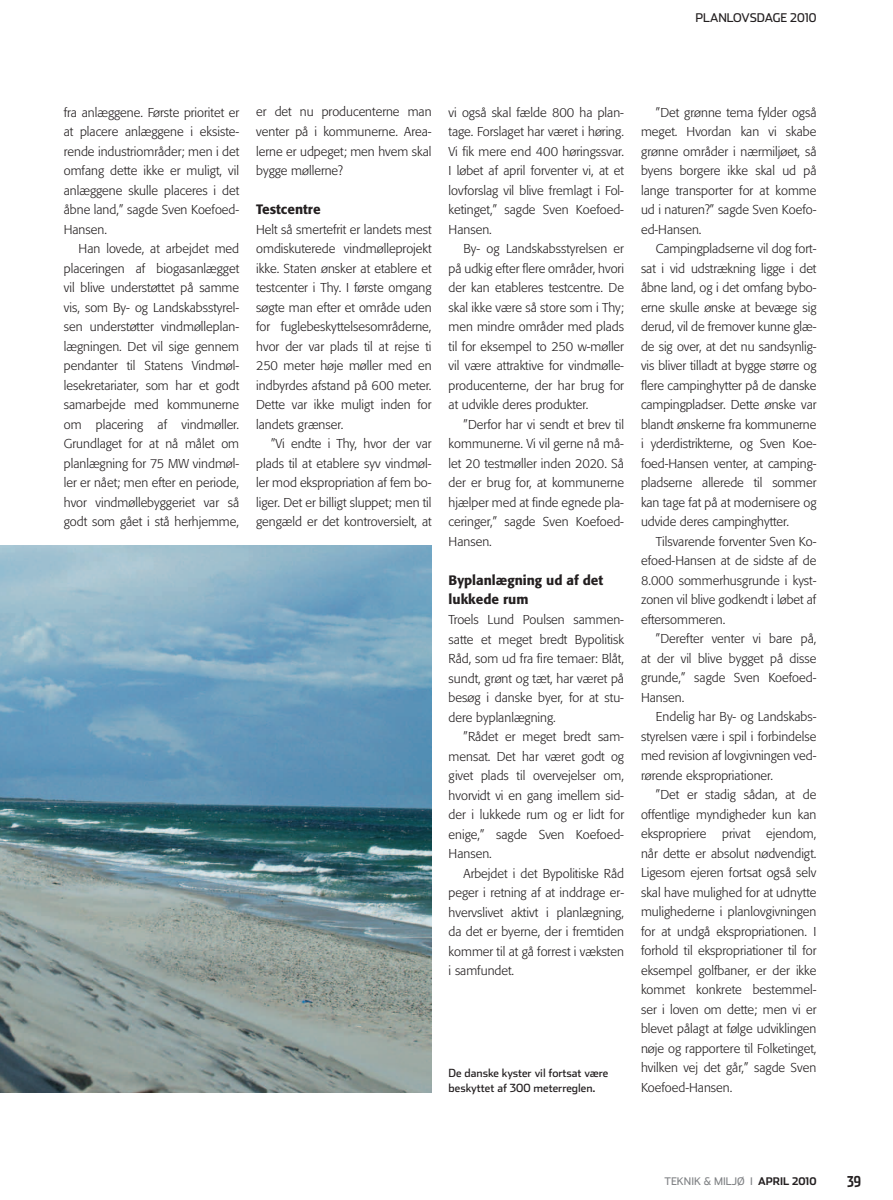
<style>
.page{position:relative;width:893px;height:1200px;background:#fff}
.page>*{position:absolute;margin:0;border:0;box-sizing:border-box;transform-origin:0 0}
.t1{font:700 15px "Stainless Comp";color:#231f20}
.t2{font:500 13.5px/19.5px "Formata";color:#231f20}
.t3{font:300 12.75px/19.5px "Formata";color:#231f20;text-align:justify}
.t4{font:12px "Stainless";color:#231f20}
.t5{font:11.25px/15px "Stainless";color:#231f20}
.t6{font:10.5px "Stainless";color:#808285}
.s1{font-weight:700;color:#231f20}
</style>
<div class="page">
<img style="left:0;top:546px;width:432px;height:546px">
<p class="t4" style="left:696px;top:11px;width:122px">PLANLOVSDAGE 2010</p>
<p class="t3" style="left:64px;top:102px;width:177px">fra anlæggene. Første prioritet er at placere anlæggene i eksiste&shy;rende industriområder; men i det omfang dette ikke er muligt, vil anlæggene skulle placeres i det åbne land,” sagde Sven Koefoed-Hansen.</p>
<p class="t3" style="left:64px;top:239px;width:177px;text-indent:15px">Han lovede, at arbejdet med placeringen af biogasanlægget vil blive understøttet på samme vis, som By- og Landskabsstyrel&shy;sen understøtter vindmølleplan&shy;lægningen. Det vil sige gennem pendanter til Statens Vindmøl&shy;lesekretariater, som har et godt samarbejde med kommunerne om placering af vindmøller.<br>Grundlaget for at nå målet om planlægning for 75 MW vindmøl&shy;ler er nået; men efter en periode, hvor vindmøllebyggeriet var så godt som gået i stå herhjemme,</p>
<p class="t3" style="left:256px;top:102px;width:177px">er det nu producenterne man venter på i kommunerne. Area&shy;lerne er udpeget; men hvem skal bygge møllerne?</p>
<p class="t2" style="left:256px;top:199px;width:66px">Testcentre</p>
<p class="t3" style="left:256px;top:219px;width:177px">Helt så smertefrit er landets mest omdiskuterede vindmølleprojekt ikke. Staten ønsker at etablere et testcenter i Thy. I første omgang søgte man efter et område uden for fuglebeskyttelsesområderne, hvor der var plads til at rejse ti 250 meter høje møller med en indbyrdes afstand på 600 meter.<br>Dette var ikke muligt inden for landets grænser.</p>
<p class="t3" style="left:256px;top:434px;width:177px;text-indent:15px">”Vi endte i Thy, hvor der var plads til at etablere syv vindmøl&shy;ler mod ekspropriation af fem bo&shy;liger. Det er billigt sluppet; men til gengæld er det kontroversielt, at</p>
<p class="t3" style="left:449px;top:102px;width:177px">vi også skal fælde 800 ha plan&shy;tage. Forslaget har været i høring.<br>Vi fik mere end 400 høringssvar.<br>I løbet af april forventer vi, at et lovforslag vil blive fremlagt i Fol&shy;ketinget,” sagde Sven Koefoed-Hansen.</p>
<p class="t3" style="left:449px;top:239px;width:177px;text-indent:15px">By- og Landskabsstyrelsen er på udkig efter flere områder, hvori der kan etableres testcentre. De skal ikke være så store som i Thy; men mindre områder med plads til for eksempel to 250 w-møller vil være attraktive for vindmølle&shy;producenterne, der har brug for at udvikle deres produkter.</p>
<p class="t3" style="left:449px;top:414px;width:177px;text-indent:15px">”Derfor har vi sendt et brev til kommunerne. Vi vil gerne nå må&shy;let 20 testmøller inden 2020. Så der er brug for, at kommunerne hjælper med at finde egnede pla&shy;ceringer,” sagde Sven Koefoed-Hansen.</p>
<p class="t2" style="left:449px;top:570px;width:156px">Byplanlægning ud af det lukkede rum</p>
<p class="t3" style="left:449px;top:609px;width:177px">Troels Lund Poulsen sammen&shy;satte et meget bredt Bypolitisk Råd, som ud fra fire temaer: Blåt, sundt, grønt og tæt, har været på besøg i danske byer, for at stu&shy;dere byplanlægning.</p>
<p class="t3" style="left:449px;top:726px;width:177px;text-indent:15px">”Rådet er meget bredt sam&shy;mensat. Det har været godt og givet plads til overvejelser om, hvorvidt vi en gang imellem sid&shy;der i lukkede rum og er lidt for enige,” sagde Sven Koefoed-Hansen.</p>
<p class="t3" style="left:449px;top:863px;width:177px;text-indent:15px">Arbejdet i det Bypolitiske Råd peger i retning af at inddrage er&shy;hvervslivet aktivt i planlægning, da det er byerne, der i fremtiden kommer til at gå forrest i væksten i samfundet.</p>
<p class="t5" style="left:449px;top:1065px;width:161px">De danske kyster vil fortsat være beskyttet af 300 meterreglen.</p>
<p class="t3" style="left:641px;top:102px;width:177px;text-indent:15px">”Det grønne tema fylder også meget. Hvordan kan vi skabe grønne områder i nærmiljøet, så byens borgere ikke skal ud på lange transporter for at komme ud i naturen?” sagde Sven Koefo&shy;ed-Hansen.</p>
<p class="t3" style="left:641px;top:239px;width:177px;text-indent:15px">Campingpladserne vil dog fort&shy;sat i vid udstrækning ligge i det åbne land, og i det omfang bybo&shy;erne skulle ønske at bevæge sig derud, vil de fremover kunne glæ&shy;de sig over, at det nu sandsynlig&shy;vis bliver tilladt at bygge større og flere campinghytter på de danske campingpladser. Dette ønske var blandt ønskerne fra kommunerne i yderdistrikterne, og Sven Koe&shy;foed-Hansen venter, at camping&shy;pladserne allerede til sommer kan tage fat på at modernisere og udvide deres campinghytter.</p>
<p class="t3" style="left:641px;top:531px;width:177px;text-indent:15px">Tilsvarende forventer Sven Ko&shy;efoed-Hansen at de sidste af de 8.000 sommerhusgrunde i kyst&shy;zonen vil blive godkendt i løbet af eftersommeren.</p>
<p class="t3" style="left:641px;top:629px;width:177px;text-indent:15px">”Derefter venter vi bare på, at der vil blive bygget på disse grunde,” sagde Sven Koefoed-Hansen.</p>
<p class="t3" style="left:641px;top:707px;width:177px;text-indent:15px">Endelig har By- og Landskabs&shy;styrelsen være i spil i forbindelse med revision af lovgivningen ved&shy;rørende ekspropriationer.</p>
<p class="t3" style="left:641px;top:785px;width:177px;text-indent:15px">”Det er stadig sådan, at de offentlige myndigheder kun kan ekspropriere privat ejendom, når dette er absolut nødvendigt.<br>Ligesom ejeren fortsat også selv skal have mulighed for at udnytte mulighederne i planlovgivningen for at undgå ekspropriationen. I forhold til ekspropriationer til for eksempel golfbaner, er der ikke kommet konkrete bestemmel&shy;ser i loven om dette; men vi er blevet pålagt at følge udviklingen nøje og rapportere til Folketinget, hvilken vej det går,” sagde Sven Koefoed-Hansen.</p>
<p class="t6" style="left:664px;top:1174px;width:153px">TEKNIK &amp; MILJØ I <span class="s1">APRIL 2010</span></p>
<p class="t1" style="left:847px;top:1172px;width:16px">39</p>
</div>
